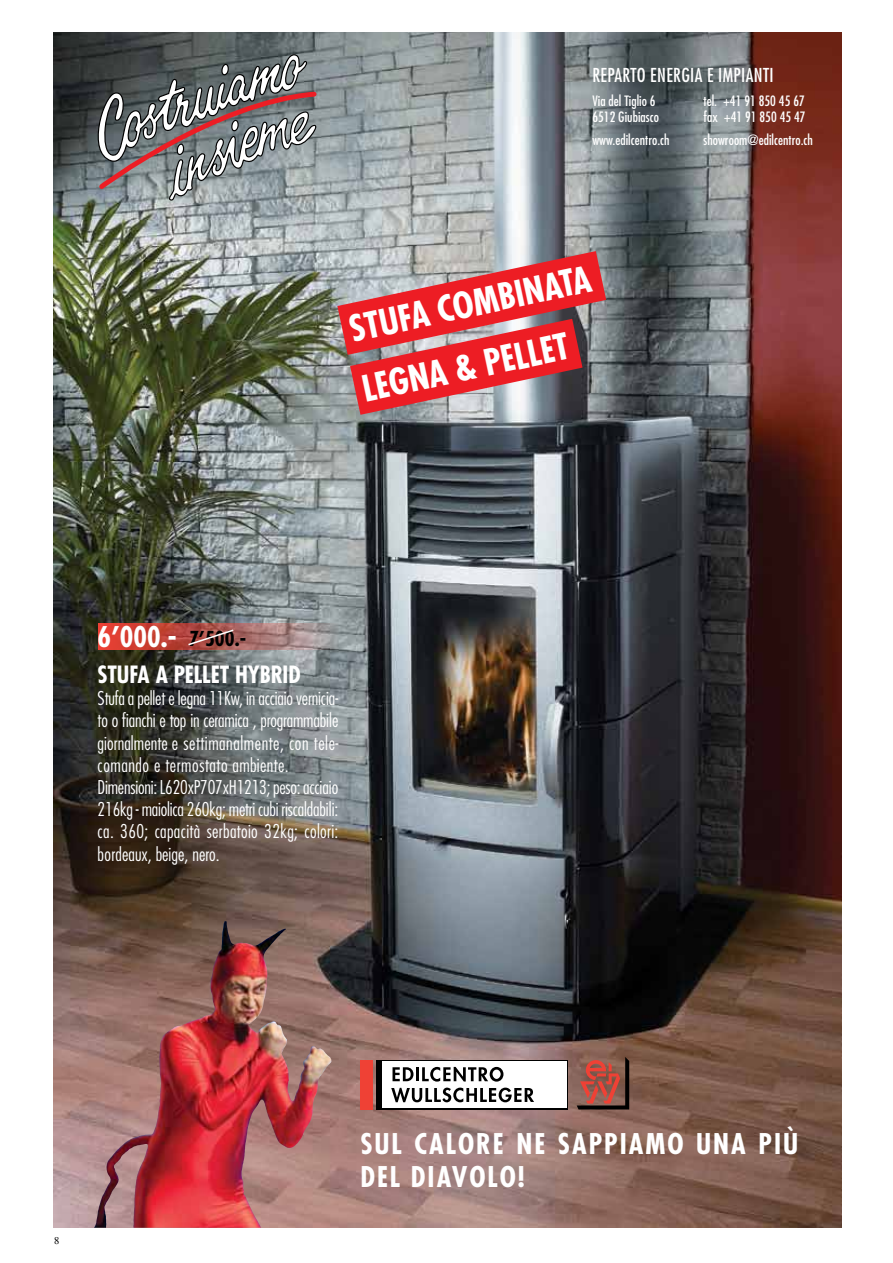
<style>
.page{position:relative;width:893px;height:1263px;background:#fff}
.page>*{position:absolute;margin:0;border:0;box-sizing:border-box;transform-origin:0 0}
.t1{font:700 condensed 35.4px/61.3px "Futura";color:#fff}
.t2{font:700 condensed 27.75px/33.3px "Futura";letter-spacing:.07em;color:#fff}
.t3{font:700 condensed 23.1px "Futura";letter-spacing:-.005em;color:#fff}
.t4{font:condensed 18.75px "Futura";letter-spacing:.02em;color:#fff}
.t5{font:300 condensed 18.6px/22.2px "Futura";letter-spacing:-.01em;color:#fff}
.t6{font:condensed 13.95px "Futura";letter-spacing:.005em;color:#fff}
.t7{font:10.5px "Times";color:#000}
.s1{font-size:20.1px;color:#000}
</style>
<div class="page">
<img style="left:54px;top:32px;width:788px;height:1196px">
<svg style="left:577px;top:1057px;width:52px;height:52px;background:#8d4c42"></svg>
<div style="left:376px;top:1060px;width:191px;height:49px;background:#000"></div>
<div style="left:382px;top:1061px;width:184px;height:47px;background:#fff"></div>
<div style="left:360px;top:1060px;width:13px;height:49px;background:#ef4135"></div>
<svg style="left:392px;top:1067px;width:21px;height:14px"></svg>
<hr style="left:416px;top:1067px;width:3px;height:14px;background:#000">
<svg style="left:422px;top:1067px;width:81px;height:14px"></svg>
<svg style="left:391px;top:1087px;width:143px;height:15px"></svg>
<svg style="left:86px;top:54px;width:234px;height:149px;background:#7e7e7f"></svg>
<svg style="left:98px;top:623px;width:240px;height:27px;background:#b7645e"></svg>
<svg style="left:187px;top:628px;width:48px;height:19px"></svg>
<svg style="left:333px;top:247px;width:278px;height:172px;background:#c65e63"></svg>
<img style="left:189px;top:921px;width:36px;height:101px">
<p class="t4" style="left:592px;top:64px;width:183px">REPARTO ENERGIA E IMPIANTI</p>
<p class="t6" style="left:592px;top:92px;width:65px">Via del Tiglio 6</p>
<p class="t6" style="left:704px;top:92px;width:103px">tel. +41 91 850 45 67</p>
<p class="t6" style="left:592px;top:108px;width:68px">6512 Giubiasco</p>
<p class="t6" style="left:704px;top:108px;width:103px">fax +41 91 850 45 47</p>
<p class="t6" style="left:592px;top:131px;width:79px">www.edilcentro.ch</p>
<p class="t6" style="left:704px;top:131px;width:111px">showroom@edilcentro.ch</p>
<h1 class="t1" style="left:343px;top:299px;width:248px;rotate:-12deg">STUFA COMBINATA<br>LEGNA &amp; PELLET</h1>
<h2 class="t2" style="left:98px;top:620px;width:150px">6’000.- <span class="s1">7’500.-</span></h2>
<p class="t3" style="left:98px;top:659px;width:205px">STUFA A PELLET HYBRID</p>
<p class="t5" style="left:98px;top:687px;width:242px">Stufa a pellet e legna 11Kw, in acciaio vernicia&shy;to o fianchi e top in ceramica , programmabile giornalmente e settimanalmente, con tele&shy;comando e termostato ambiente.<br>Dimensioni: L620xP707xH1213; peso: acciaio 216kg - maiolica 260kg; metri cubi riscaldabili: ca. 360; capacità serbatoio 32kg; colori: bordeaux, beige, nero.</p>
<p class="t7" style="left:54px;top:1234px;width:7px">8</p>
<h2 class="t2" style="left:360px;top:1126px;width:439px">SUL CALORE NE SAPPIAMO UNA PIÙ<br>DEL DIAVOLO!</h2>
</div>
